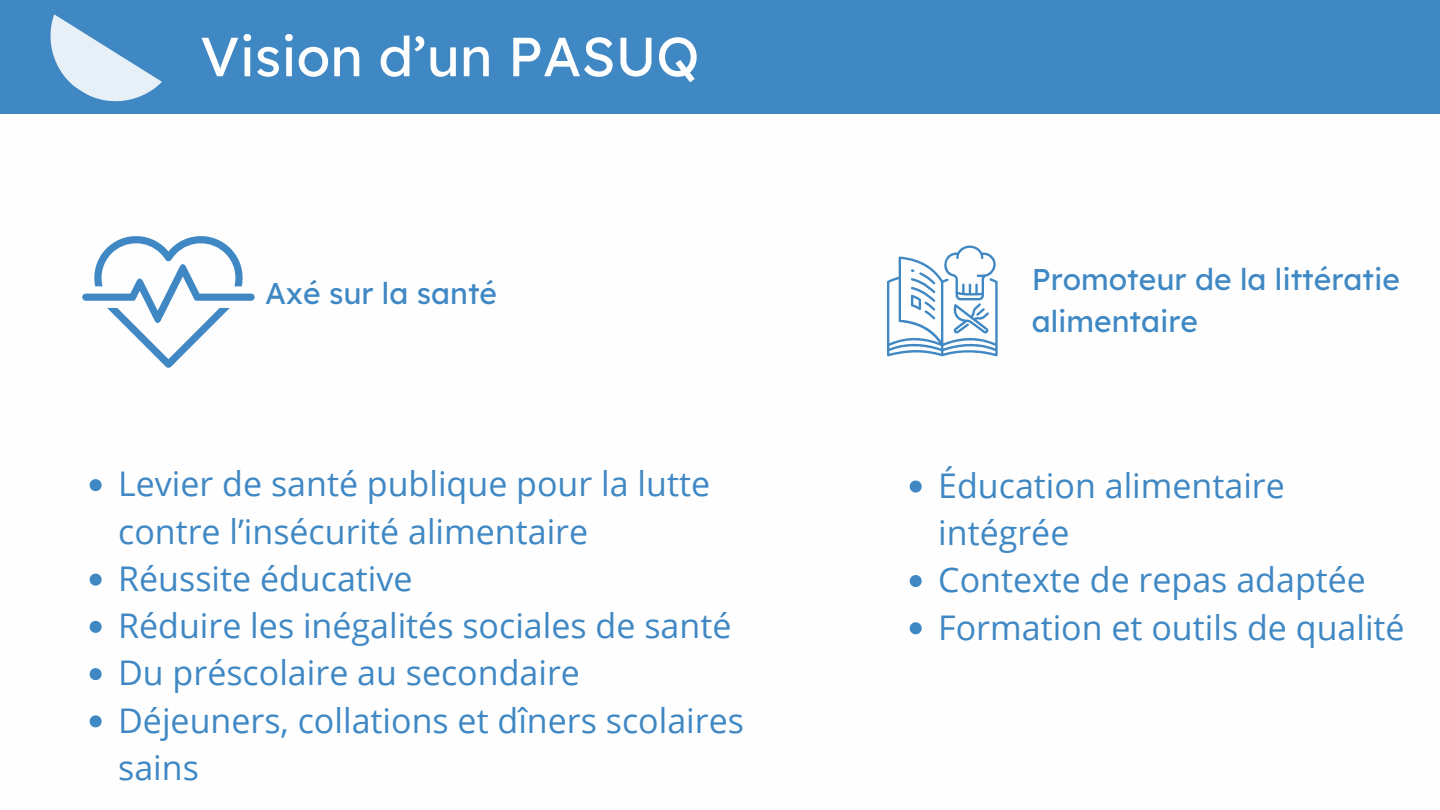
<style>
.page{position:relative;width:1440px;height:810px;background:#fff}
.page>*{position:absolute;margin:0;border:0;box-sizing:border-box;transform-origin:0 0}
.t1{font:55px "Lexend Deca";color:#fefefe}
.t2{font:34px/47.2px "Open Sans";color:#3f88c4}
.t3{font:30px/42px "Lexend Deca";color:#3f88c4}
</style>
<div class="page">
<div style="left:0;top:0;width:1440px;height:114px;background:#3f88c4"></div>
<svg style="left:50px;top:14px;width:112px;height:88px"></svg>
<svg style="left:82px;top:236px;width:173px;height:132px"></svg>
<svg style="left:90px;top:479px;width:12px;height:12px"></svg>
<svg style="left:90px;top:574px;width:12px;height:12px"></svg>
<svg style="left:90px;top:621px;width:12px;height:12px"></svg>
<svg style="left:90px;top:668px;width:12px;height:12px"></svg>
<svg style="left:90px;top:715px;width:12px;height:12px"></svg>
<svg style="left:887px;top:245px;width:111px;height:111px"></svg>
<svg style="left:910px;top:481px;width:12px;height:12px"></svg>
<svg style="left:910px;top:575px;width:12px;height:12px"></svg>
<svg style="left:910px;top:622px;width:12px;height:12px"></svg>
<h1 class="t1" style="left:200px;top:21px;width:501px">Vision d’un PASUQ</h1>
<p class="t3" style="left:265px;top:272px;width:233px">Axé sur la santé</p>
<p class="t2" style="left:118px;top:460px;width:593px">Levier de santé publique pour la lutte contre l’insécurité alimentaire</p>
<p class="t2" style="left:118px;top:554px;width:296px">Réussite éducative</p>
<p class="t2" style="left:118px;top:601px;width:615px">Réduire les inégalités sociales de santé</p>
<p class="t2" style="left:118px;top:649px;width:463px">Du préscolaire au secondaire</p>
<h2 class="t2" style="left:118px;top:696px;width:627px">Déjeuners, collations et dîners scolaires sains</h2>
<h2 class="t3" style="left:1032px;top:258px;width:370px">Promoteur de la littératie alimentaire</h2>
<h2 class="t2" style="left:938px;top:461px;width:348px">Éducation alimentaire intégrée</h2>
<h2 class="t2" style="left:938px;top:556px;width:429px">Contexte de repas adaptée</h2>
<h2 class="t2" style="left:938px;top:603px;width:468px">Formation et outils de qualité</h2>
</div>
